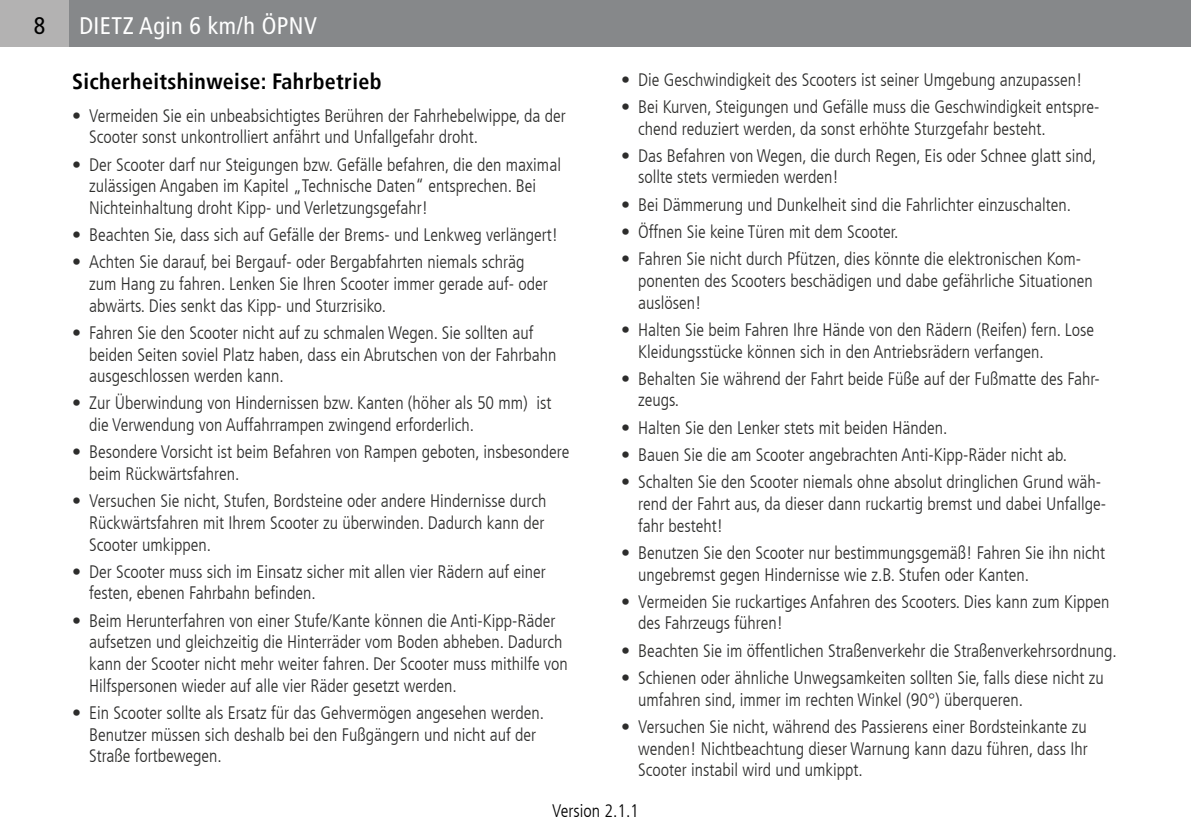
<style>
.page{position:relative;width:1191px;height:840px;background:#fff}
.page>*{position:absolute;margin:0;border:0;box-sizing:border-box;transform-origin:0 0}
.t1{font:condensed 24px "Frutiger LT";letter-spacing:.02em;color:#fff}
.t2{font:condensed 24px "Frutiger LT";color:#000}
.t3{font:700 condensed 22px "Frutiger LT";letter-spacing:.015em;color:#000}
.t4{font:300 condensed 18px/21.6px "Frutiger LT";color:#2d2d2c}
.t5{font:300 condensed 18px "Frutiger LT";color:#000}
</style>
<div class="page">
<div style="left:0;top:0;width:1191px;height:47px;background:#86888a"></div>
<div style="left:0;top:0;width:68px;height:47px;background:#b3b2b2"></div>
<h1 class="t2" style="left:34px;top:11px;width:13px">8</h1>
<h1 class="t1" style="left:79px;top:11px;width:239px">DIETZ Agin 6 km/h ÖPNV</h1>
<p class="t3" style="left:72px;top:68px;width:311px">Sicherheitshinweise: Fahrbetrieb</p>
<p class="t4" style="left:89px;top:105px;width:478px;text-indent:-17px">• Vermeiden Sie ein unbeabsichtigtes Berühren der Fahrhebelwippe, da der<br>Scooter sonst unkontrolliert anfährt und Unfallgefahr droht.</p>
<p class="t4" style="left:89px;top:154px;width:473px;text-indent:-17px">• Der Scooter darf nur Steigungen bzw. Gefälle befahren, die den maximal zulässigen Angaben im Kapitel „Technische Daten“ entsprechen. Bei<br>Nichteinhaltung droht Kipp- und Verletzungsgefahr!</p>
<p class="t4" style="left:72px;top:224px;width:487px">• Beachten Sie, dass sich auf Gefälle der Brems- und Lenkweg verlängert!</p>
<p class="t4" style="left:89px;top:251px;width:460px;text-indent:-17px">• Achten Sie darauf, bei Bergauf- oder Bergabfahrten niemals schräg zum Hang zu fahren. Lenken Sie Ihren Scooter immer gerade auf- oder abwärts. Dies senkt das Kipp- und Sturzrisiko.</p>
<p class="t4" style="left:89px;top:322px;width:469px;text-indent:-17px">• Fahren Sie den Scooter nicht auf zu schmalen Wegen. Sie sollten auf beiden Seiten soviel Platz haben, dass ein Abrutschen von der Fahrbahn ausgeschlossen werden kann.</p>
<p class="t4" style="left:89px;top:392px;width:464px;text-indent:-17px">• Zur Überwindung von Hindernissen bzw. Kanten (höher als 50 mm) ist die Verwendung von Auffahrrampen zwingend erforderlich.</p>
<p class="t4" style="left:89px;top:441px;width:482px;text-indent:-17px">• Besondere Vorsicht ist beim Befahren von Rampen geboten, insbesondere beim Rückwärtsfahren.</p>
<p class="t4" style="left:89px;top:490px;width:459px;text-align:justify;text-indent:-17px">• Versuchen Sie nicht, Stufen, Bordsteine oder andere Hindernisse durch Rückwärtsfahren mit Ihrem Scooter zu überwinden. Dadurch kann der Scooter umkippen.</p>
<p class="t4" style="left:89px;top:560px;width:458px;text-indent:-17px">• Der Scooter muss sich im Einsatz sicher mit allen vier Rädern auf einer festen, ebenen Fahrbahn befinden.</p>
<p class="t4" style="left:89px;top:609px;width:480px;text-indent:-17px">• Beim Herunterfahren von einer Stufe/Kante können die Anti-Kipp-Räder aufsetzen und gleichzeitig die Hinterräder vom Boden abheben. Dadurch kann der Scooter nicht mehr weiter fahren. Der Scooter muss mithilfe von Hilfspersonen wieder auf alle vier Räder gesetzt werden.</p>
<p class="t4" style="left:89px;top:701px;width:457px;text-indent:-17px">• Ein Scooter sollte als Ersatz für das Gehvermögen angesehen werden.<br>Benutzer müssen sich deshalb bei den Fußgängern und nicht auf der<br>Straße fortbewegen.</p>
<p class="t4" style="left:621px;top:69px;width:463px">• Die Geschwindigkeit des Scooters ist seiner Umgebung anzupassen!</p>
<p class="t4" style="left:638px;top:96px;width:463px;text-indent:-17px">• Bei Kurven, Steigungen und Gefälle muss die Geschwindigkeit entspre&shy;chend reduziert werden, da sonst erhöhte Sturzgefahr besteht.</p>
<p class="t4" style="left:638px;top:145px;width:460px;text-indent:-17px">• Das Befahren von Wegen, die durch Regen, Eis oder Schnee glatt sind, sollte stets vermieden werden!</p>
<p class="t4" style="left:621px;top:194px;width:451px">• Bei Dämmerung und Dunkelheit sind die Fahrlichter einzuschalten.</p>
<p class="t4" style="left:621px;top:221px;width:279px">• Öffnen Sie keine Türen mit dem Scooter.</p>
<p class="t4" style="left:638px;top:248px;width:456px;text-indent:-17px">• Fahren Sie nicht durch Pfützen, dies könnte die elektronischen Kom&shy;ponenten des Scooters beschädigen und dabe gefährliche Situationen auslösen!</p>
<p class="t4" style="left:638px;top:319px;width:457px;text-indent:-17px">• Halten Sie beim Fahren Ihre Hände von den Rädern (Reifen) fern. Lose<br>Kleidungsstücke können sich in den Antriebsrädern verfangen.</p>
<p class="t4" style="left:638px;top:368px;width:463px;text-indent:-17px">• Behalten Sie während der Fahrt beide Füße auf der Fußmatte des Fahr&shy;zeugs.</p>
<p class="t4" style="left:621px;top:417px;width:328px">• Halten Sie den Lenker stets mit beiden Händen.</p>
<p class="t4" style="left:621px;top:444px;width:447px">• Bauen Sie die am Scooter angebrachten Anti-Kipp-Räder nicht ab.</p>
<p class="t4" style="left:638px;top:471px;width:469px;text-indent:-17px">• Schalten Sie den Scooter niemals ohne absolut dringlichen Grund wäh&shy;rend der Fahrt aus, da dieser dann ruckartig bremst und dabei Unfallge&shy;fahr besteht!</p>
<p class="t4" style="left:638px;top:542px;width:469px;text-indent:-17px">• Benutzen Sie den Scooter nur bestimmungsgemäß! Fahren Sie ihn nicht ungebremst gegen Hindernisse wie z.B. Stufen oder Kanten.</p>
<p class="t4" style="left:638px;top:590px;width:473px;text-indent:-17px">• Vermeiden Sie ruckartiges Anfahren des Scooters. Dies kann zum Kippen des Fahrzeugs führen!</p>
<p class="t4" style="left:621px;top:639px;width:497px">• Beachten Sie im öffentlichen Straßenverkehr die Straßenverkehrsordnung.</p>
<p class="t4" style="left:638px;top:667px;width:467px;text-indent:-17px">• Schienen oder ähnliche Unwegsamkeiten sollten Sie, falls diese nicht zu umfahren sind, immer im rechten Winkel (90°) überqueren.</p>
<p class="t4" style="left:638px;top:715px;width:451px;text-align:justify;text-indent:-17px">• Versuchen Sie nicht, während des Passierens einer Bordsteinkante zu wenden! Nichtbeachtung dieser Warnung kann dazu führen, dass Ihr Scooter instabil wird und umkippt.</p>
<p class="t5" style="left:552px;top:800px;width:88px">Version 2.1.1</p>
</div>
